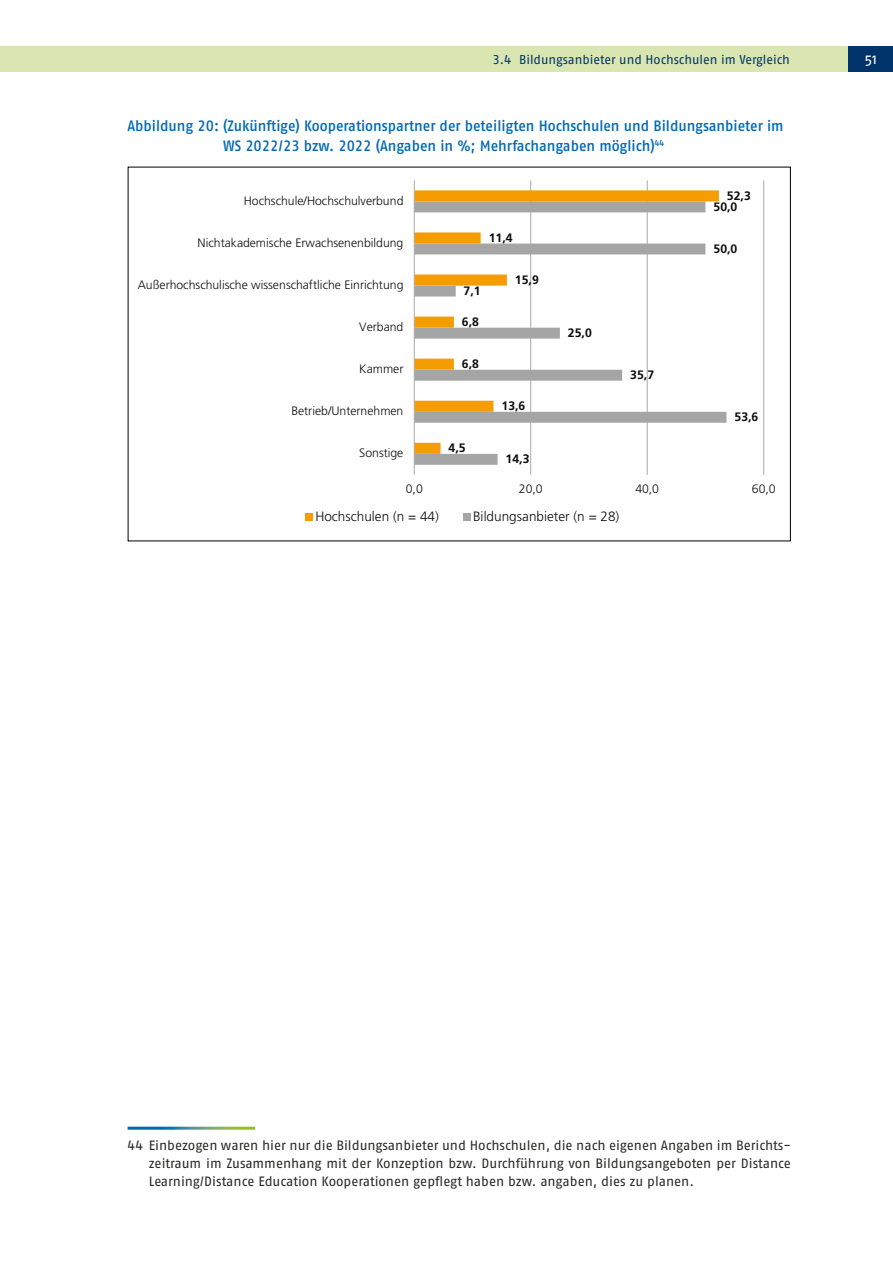
<style>
.page{position:relative;width:893px;height:1263px;background:#fff}
.page>*{position:absolute;margin:0;border:0;box-sizing:border-box;transform-origin:0 0}
.t1{font:500 15px/19.5px "Fago Pro";color:#0069b4;scale:.95 1}
.t2{font:15px "Fago Pro";color:#fff}
.flowing_text_footnote{font:13.5px/18px "Fago Pro";color:#282827;text-align:justify}
.t3{font:300 13.5px "Frutiger LT Std";color:#0d0d0d}
.t4{font:12.75px "Fago Pro";color:#00336a}
.t5{font:300 12.3px "Frutiger LT Std";color:#0d0d0d}
.t6{font:700 12.3px "Frutiger LT Std";letter-spacing:.005em;color:#0d0d0d}
</style>
<div class="page">
<div style="left:0;top:46px;width:848px;height:26px;background:#d9e6b1"></div>
<div style="left:848px;top:46px;width:45px;height:26px;background:#00336a"></div>
<hr style="left:530px;top:180px;width:1px;height:295px;background:#afabab">
<hr style="left:647px;top:180px;width:1px;height:295px;background:#afabab">
<hr style="left:763px;top:180px;width:1px;height:295px;background:#afabab">
<svg style="left:415px;top:411px;width:311px;height:54px"></svg>
<svg style="left:415px;top:190px;width:304px;height:264px"></svg>
<hr style="left:414px;top:180px;width:1px;height:295px;background:#afabab">
<div style="left:305px;top:514px;width:7px;height:7px;background:#f59c00"></div>
<div style="left:463px;top:514px;width:7px;height:7px;background:#a5a5a6"></div>
<p class="t4" style="left:493px;top:52px;width:299px">3.4 Bildungsanbieter und Hochschulen im Vergleich</p>
<p class="t2" style="left:864px;top:50px;width:14px">51</p>
<p class="t1" style="left:223px;top:116px;width:591px;text-indent:-96px">Abbildung 20: (Zukünftige) Kooperationspartner der beteiligten Hochschulen und Bildungsanbieter im<br>WS 2022/23 bzw. 2022 (Angaben in %; Mehrfachangaben möglich)<sup>44</sup></p>
<p class="t5" style="left:244px;top:194px;width:161px">Hochschule/Hochschulverbund</p>
<p class="t6" style="left:727px;top:189px;width:25px">52,3</p>
<p class="t6" style="left:713px;top:200px;width:25px">50,0</p>
<p class="t5" style="left:198px;top:236px;width:207px">Nichtakademische Erwachsenenbildung</p>
<p class="t6" style="left:489px;top:231px;width:25px">11,4</p>
<p class="t6" style="left:713px;top:242px;width:25px">50,0</p>
<p class="t5" style="left:138px;top:278px;width:267px">Außerhochschulische wissenschaftliche Einrichtung</p>
<p class="t6" style="left:464px;top:284px;width:19px">7,1</p>
<p class="t6" style="left:515px;top:273px;width:25px">15,9</p>
<p class="t5" style="left:359px;top:320px;width:46px">Verband</p>
<p class="t6" style="left:462px;top:315px;width:19px">6,8</p>
<p class="t6" style="left:568px;top:326px;width:25px">25,0</p>
<p class="t5" style="left:359px;top:362px;width:46px">Kammer</p>
<p class="t6" style="left:462px;top:357px;width:19px">6,8</p>
<p class="t6" style="left:630px;top:368px;width:25px">35,7</p>
<p class="t5" style="left:291px;top:404px;width:114px">Betrieb/Unternehmen</p>
<p class="t6" style="left:501px;top:399px;width:25px">13,6</p>
<p class="t6" style="left:734px;top:410px;width:25px">53,6</p>
<p class="t5" style="left:359px;top:446px;width:46px">Sonstige</p>
<p class="t6" style="left:448px;top:441px;width:19px">4,5</p>
<p class="t6" style="left:506px;top:452px;width:25px">14,3</p>
<p class="t5" style="left:406px;top:482px;width:19px">0,0</p>
<p class="t5" style="left:519px;top:482px;width:25px">20,0</p>
<p class="t5" style="left:635px;top:482px;width:25px">40,0</p>
<p class="t5" style="left:752px;top:482px;width:25px">60,0</p>
<p class="t3" style="left:315px;top:509px;width:125px">Hochschulen (n = 44)</p>
<p class="t3" style="left:473px;top:509px;width:148px">Bildungsanbieter (n = 28)</p>
<p class="flowing_text_footnote" style="left:149px;top:1137px;width:644px;text-indent:-21px">44 Einbezogen waren hier nur die Bildungsanbieter und Hochschulen, die nach eigenen Angaben im Berichts&shy;zeitraum im Zusammenhang mit der Konzeption bzw. Durchführung von Bildungsangeboten per Distance Learning/Distance Education Kooperationen gepflegt haben bzw. angaben, dies zu planen.</p>
</div>
